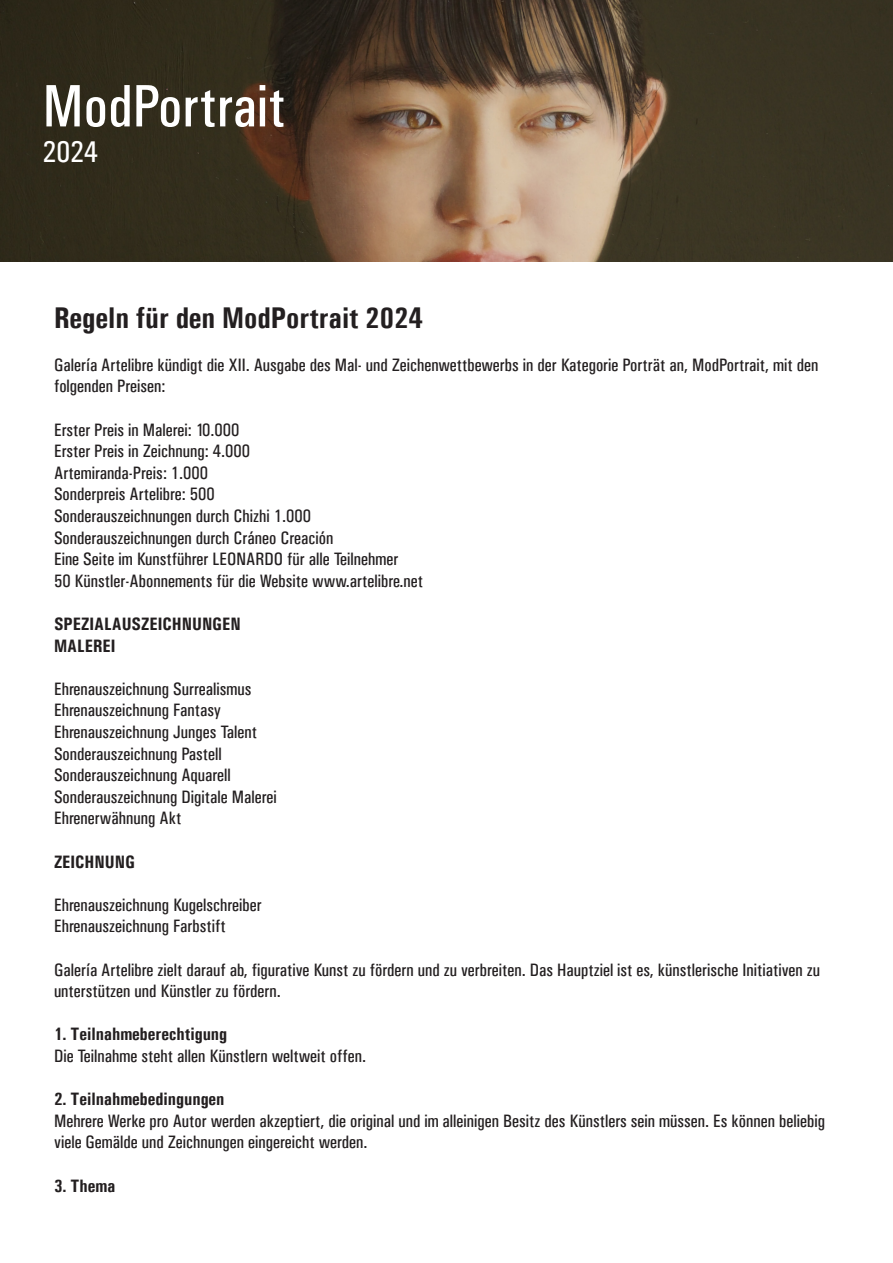
<style>
.page{position:relative;width:893px;height:1263px;background:#fff}
.page>*{position:absolute;margin:0;border:0;box-sizing:border-box;transform-origin:0 0}
.t1{font:60px "Univers Condensed";color:#fff}
.t2{font:700 condensed 30px "Univers";color:#231f20}
.t3{font:30px "Univers Condensed";color:#fff}
.t4{font:18px/21.6px "Univers Condensed";color:#231f20}
.t5{font:700 condensed 18px/21.6px "Univers";color:#231f20}
</style>
<div class="page">
<img style="left:0;top:0;width:893px;height:261px">
<h1 class="t1" style="left:43px;top:71px;width:245px">ModPortrait</h1>
<h2 class="t3" style="left:43px;top:135px;width:57px">2024</h2>
<h2 class="t2" style="left:54px;top:299px;width:370px">Regeln für den ModPortrait 2024</h2>
<p class="t4" style="left:54px;top:354px;width:766px">Galería Artelibre kündigt die XII. Ausgabe des Mal- und Zeichenwettbewerbs in der Kategorie Porträt an, ModPortrait, mit den folgenden Preisen:</p>
<p class="t4" style="left:54px;top:419px;width:371px">Erster Preis in Malerei: 10.000<br>Erster Preis in Zeichnung: 4.000<br>Artemiranda-Preis: 1.000<br>Sonderpreis Artelibre: 500<br>Sonderauszeichnungen durch Chizhi 1.000<br>Sonderauszeichnungen durch Cráneo Creación<br>Eine Seite im Kunstführer LEONARDO für alle Teilnehmer<br>50 Künstler-Abonnements für die Website www.artelibre.net</p>
<p class="t5" style="left:54px;top:613px;width:188px">SPEZIALAUSZEICHNUNGEN<br>MALEREI</p>
<p class="t4" style="left:54px;top:678px;width:224px">Ehrenauszeichnung Surrealismus<br>Ehrenauszeichnung Fantasy<br>Ehrenauszeichnung Junges Talent<br>Sonderauszeichnung Pastell<br>Sonderauszeichnung Aquarell<br>Sonderauszeichnung Digitale Malerei<br>Ehrenerwähnung Akt</p>
<p class="t5" style="left:54px;top:850px;width:82px">ZEICHNUNG</p>
<p class="t4" style="left:54px;top:894px;width:209px">Ehrenauszeichnung Kugelschreiber<br>Ehrenauszeichnung Farbstift</p>
<p class="t4" style="left:54px;top:959px;width:768px">Galería Artelibre zielt darauf ab, figurative Kunst zu fördern und zu verbreiten. Das Hauptziel ist es, künstlerische Initiativen zu unterstützen und Künstler zu fördern.</p>
<p class="t5" style="left:54px;top:1023px;width:175px">1. Teilnahmeberechtigung</p>
<p class="t4" style="left:54px;top:1045px;width:314px">Die Teilnahme steht allen Künstlern weltweit offen.</p>
<p class="t5" style="left:54px;top:1088px;width:172px">2. Teilnahmebedingungen</p>
<p class="t4" style="left:54px;top:1110px;width:773px">Mehrere Werke pro Autor werden akzeptiert, die original und im alleinigen Besitz des Künstlers sein müssen. Es können beliebig viele Gemälde und Zeichnungen eingereicht werden.</p>
<p class="t5" style="left:54px;top:1174px;width:63px">3. Thema</p>
</div>
